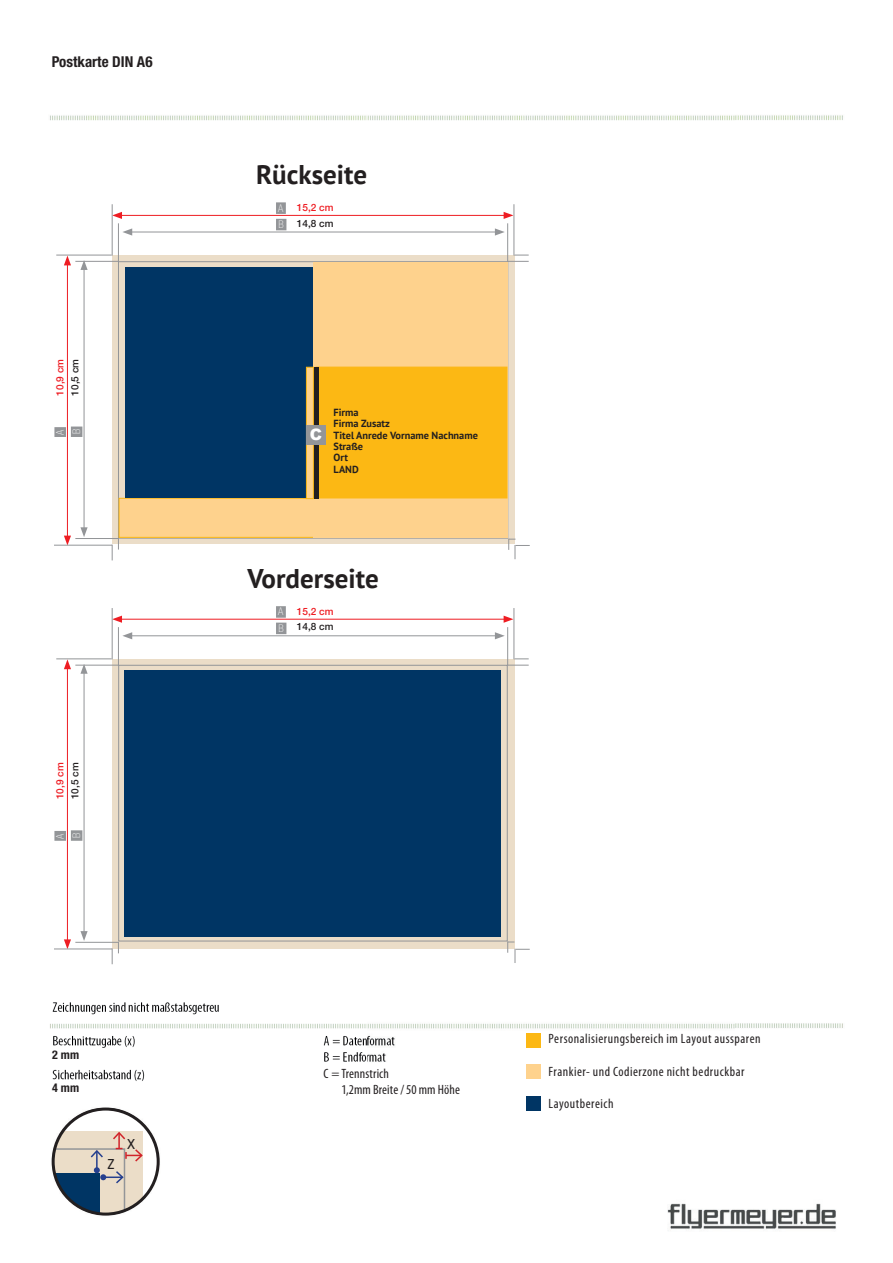
<style>
.page{position:relative;width:893px;height:1263px;background:#fff}
.page>*{position:absolute;margin:0;border:0;box-sizing:border-box;transform-origin:0 0}
.t1{font:700 27px "PT Sans";color:#231f20}
.t2{font:condensed 18px "Helvetica LT Std";color:#231f20}
.t3{font:900 15.75px "Arial";color:#fff}
.t4{font:700 condensed 15px "Helvetica Neue LT Std";color:#231f20}
.t5{font:condensed 13.5px "Myriad Pro";letter-spacing:.035em;color:#231f20}
.t6{font:condensed 13.5px/16.2px "Myriad Pro";letter-spacing:.005em;color:#231f20}
.t7{font:700 condensed 12px "Helvetica Neue LT Std";color:#231f20}
.t8{font:100 condensed 10.65px/16.5px "Helvetica Neue LT Std";color:#fff}
.t9{font:700 10.35px/11.4px "PT Sans";color:#231f20}
.t10{font:500 10.05px "Helvetica Neue LT Std";color:#ee1d23}
.t11{font:500 10.05px "Helvetica Neue LT Std";color:#231f20}
</style>
<div class="page">
<img style="left:50px;top:115px;width:793px;height:1101px">
<img style="left:667px;top:1195px;width:171px;height:34px">
<div style="left:34px;top:134px;width:533px;height:549px;background:#fff"></div>
<div style="left:112px;top:256px;width:402px;height:288px;background:#ebddc8"></div>
<div style="left:42px;top:1049px;width:53px;height:12px;background:#fff"></div>
<div style="left:42px;top:1083px;width:53px;height:12px;background:#fff"></div>
<hr style="left:84px;top:268px;width:1px;height:262px;background:#939598">
<svg style="left:80px;top:260px;width:8px;height:10px"></svg>
<svg style="left:80px;top:527px;width:8px;height:10px"></svg>
<hr style="left:75px;top:261px;width:44px;height:1px;background:#939598">
<hr style="left:56px;top:255px;width:56px;height:1px;background:#939598">
<hr style="left:67px;top:263px;width:1px;height:275px;background:#ee1d23">
<svg style="left:64px;top:256px;width:7px;height:9px"></svg>
<svg style="left:64px;top:536px;width:7px;height:9px"></svg>
<hr style="left:130px;top:231px;width:367px;height:1px;background:#939598">
<svg style="left:495px;top:228px;width:10px;height:8px"></svg>
<svg style="left:123px;top:228px;width:9px;height:8px"></svg>
<hr style="left:120px;top:215px;width:386px;height:1px;background:#ee1d23">
<svg style="left:504px;top:212px;width:9px;height:7px"></svg>
<svg style="left:113px;top:212px;width:9px;height:7px"></svg>
<hr style="left:118px;top:223px;width:1px;height:39px;background:#939598">
<hr style="left:112px;top:204px;width:1px;height:52px;background:#939598">
<hr style="left:513px;top:204px;width:1px;height:52px;background:#939598">
<hr style="left:507px;top:223px;width:1px;height:39px;background:#939598">
<svg style="left:508px;top:255px;width:21px;height:7px"></svg>
<hr style="left:54px;top:545px;width:58px;height:1px;background:#939598">
<hr style="left:75px;top:538px;width:44px;height:1px;background:#939598">
<svg style="left:112px;top:539px;width:7px;height:21px"></svg>
<div style="left:276px;top:202px;width:10px;height:12px;background:#939598"></div>
<div style="left:276px;top:219px;width:10px;height:11px;background:#939598"></div>
<div style="left:54px;top:427px;width:12px;height:10px;background:#939598"></div>
<div style="left:71px;top:426px;width:11px;height:11px;background:#939598"></div>
<svg style="left:508px;top:539px;width:22px;height:20px"></svg>
<div style="left:526px;top:1033px;width:14px;height:14px;background:#fcb814"></div>
<svg style="left:118px;top:261px;width:391px;height:278px"></svg>
<div style="left:119px;top:498px;width:388px;height:39px;background:#fed28d;border:1px solid #fcb814"></div>
<div style="left:313px;top:262px;width:194px;height:275px;background:#fed28d"></div>
<div style="left:316px;top:367px;width:191px;height:131px;background:#fcb814"></div>
<div style="left:125px;top:267px;width:188px;height:231px;background:#003564"></div>
<div style="left:313px;top:367px;width:5px;height:131px;background:#231f20"></div>
<div style="left:112px;top:659px;width:402px;height:290px;background:#ebddc8"></div>
<div style="left:526px;top:1064px;width:14px;height:14px;background:#fed28d"></div>
<div style="left:306px;top:367px;width:8px;height:132px;background:#fed28d;border:1px solid #fcb814"></div>
<div style="left:306px;top:425px;width:20px;height:19px;background:#939598"></div>
<hr style="left:84px;top:671px;width:1px;height:262px;background:#939598">
<svg style="left:80px;top:664px;width:8px;height:10px"></svg>
<svg style="left:80px;top:931px;width:8px;height:10px"></svg>
<hr style="left:75px;top:665px;width:44px;height:1px;background:#939598">
<hr style="left:56px;top:658px;width:56px;height:1px;background:#939598">
<hr style="left:67px;top:667px;width:1px;height:275px;background:#ee1d23">
<svg style="left:64px;top:659px;width:7px;height:10px"></svg>
<svg style="left:64px;top:939px;width:7px;height:9px"></svg>
<hr style="left:130px;top:635px;width:367px;height:1px;background:#939598">
<svg style="left:495px;top:632px;width:10px;height:7px"></svg>
<svg style="left:122px;top:632px;width:10px;height:7px"></svg>
<hr style="left:120px;top:619px;width:386px;height:1px;background:#ee1d23">
<svg style="left:504px;top:616px;width:9px;height:7px"></svg>
<svg style="left:113px;top:616px;width:9px;height:7px"></svg>
<hr style="left:118px;top:627px;width:1px;height:39px;background:#939598">
<hr style="left:112px;top:608px;width:1px;height:51px;background:#939598">
<hr style="left:513px;top:608px;width:1px;height:51px;background:#939598">
<svg style="left:514px;top:658px;width:15px;height:1px"></svg>
<hr style="left:507px;top:627px;width:1px;height:39px;background:#939598">
<svg style="left:508px;top:665px;width:21px;height:1px"></svg>
<hr style="left:54px;top:948px;width:58px;height:1px;background:#939598">
<hr style="left:75px;top:942px;width:44px;height:1px;background:#939598">
<svg style="left:112px;top:942px;width:7px;height:22px"></svg>
<div style="left:276px;top:606px;width:10px;height:12px;background:#939598"></div>
<div style="left:276px;top:623px;width:10px;height:11px;background:#939598"></div>
<div style="left:54px;top:831px;width:12px;height:10px;background:#939598"></div>
<div style="left:71px;top:830px;width:11px;height:11px;background:#939598"></div>
<svg style="left:507px;top:941px;width:23px;height:22px"></svg>
<svg style="left:118px;top:664px;width:390px;height:278px"></svg>
<div style="left:526px;top:1096px;width:14px;height:14px;background:#003564"></div>
<div style="left:53px;top:1109px;width:105px;height:105px;background:#fff;border-radius:50%"></div>
<svg style="left:53px;top:1131px;width:91px;height:83px;background:#b7b5b1"></svg>
<div style="left:52px;top:1107px;width:108px;height:108px;border:3px solid #231f20;border-radius:50%"></div>
<div style="left:125px;top:670px;width:376px;height:266px;background:#003564"></div>
<p class="t4" style="left:52px;top:52px;width:102px">Postkarte DIN A6</p>
<p class="t10" style="left:54px;top:396px;width:38px;rotate:-90deg">10,9 cm</p>
<p class="t11" style="left:69px;top:396px;width:38px;rotate:-90deg">10,5 cm</p>
<p class="t8" style="left:52px;top:435px;width:7px;rotate:-90deg">A<br>B</p>
<p class="t10" style="left:54px;top:799px;width:38px;rotate:-90deg">10,9 cm</p>
<p class="t11" style="left:69px;top:799px;width:38px;rotate:-90deg">10,5 cm</p>
<p class="t8" style="left:52px;top:839px;width:7px;rotate:-90deg">A<br>B</p>
<p class="t7" style="left:52px;top:1047px;width:28px">2 mm</p>
<p class="t7" style="left:52px;top:1080px;width:28px">4 mm</p>
<h2 class="t2" style="left:108px;top:1151px;width:9px">z</h2>
<h2 class="t2" style="left:127px;top:1131px;width:9px">x</h2>
<h1 class="t1" style="left:256px;top:157px;width:113px">Rückseite</h1>
<p class="t8" style="left:278px;top:200px;width:7px">A<br>B</p>
<p class="t10" style="left:297px;top:202px;width:38px">15,2 cm</p>
<p class="t11" style="left:297px;top:217px;width:38px">14,8 cm</p>
<p class="t3" style="left:310px;top:423px;width:14px">C</p>
<p class="t9" style="left:334px;top:406px;width:146px">Firma<br>Firma Zusatz<br>Titel Anrede Vorname Nachname<br>Straße<br>Ort<br>LAND</p>
<h1 class="t1" style="left:247px;top:560px;width:133px">Vorderseite</h1>
<p class="t8" style="left:278px;top:603px;width:7px">A</p>
<p class="t10" style="left:297px;top:606px;width:38px">15,2 cm</p>
<p class="t8" style="left:279px;top:620px;width:7px">B</p>
<p class="t11" style="left:297px;top:621px;width:38px">14,8 cm</p>
<p class="t6" style="left:341px;top:1066px;width:120px;text-indent:-18px">C = Trennstrich<br>1,2mm Breite / 50 mm Höhe</p>
<p class="t5" style="left:549px;top:1032px;width:214px">Personalisierungsbereich im Layout aussparen</p>
<p class="t5" style="left:549px;top:1064px;width:197px">Frankier- und Codierzone nicht bedruckbar</p>
<p class="t5" style="left:549px;top:1096px;width:66px">Layoutbereich</p>
</div>
